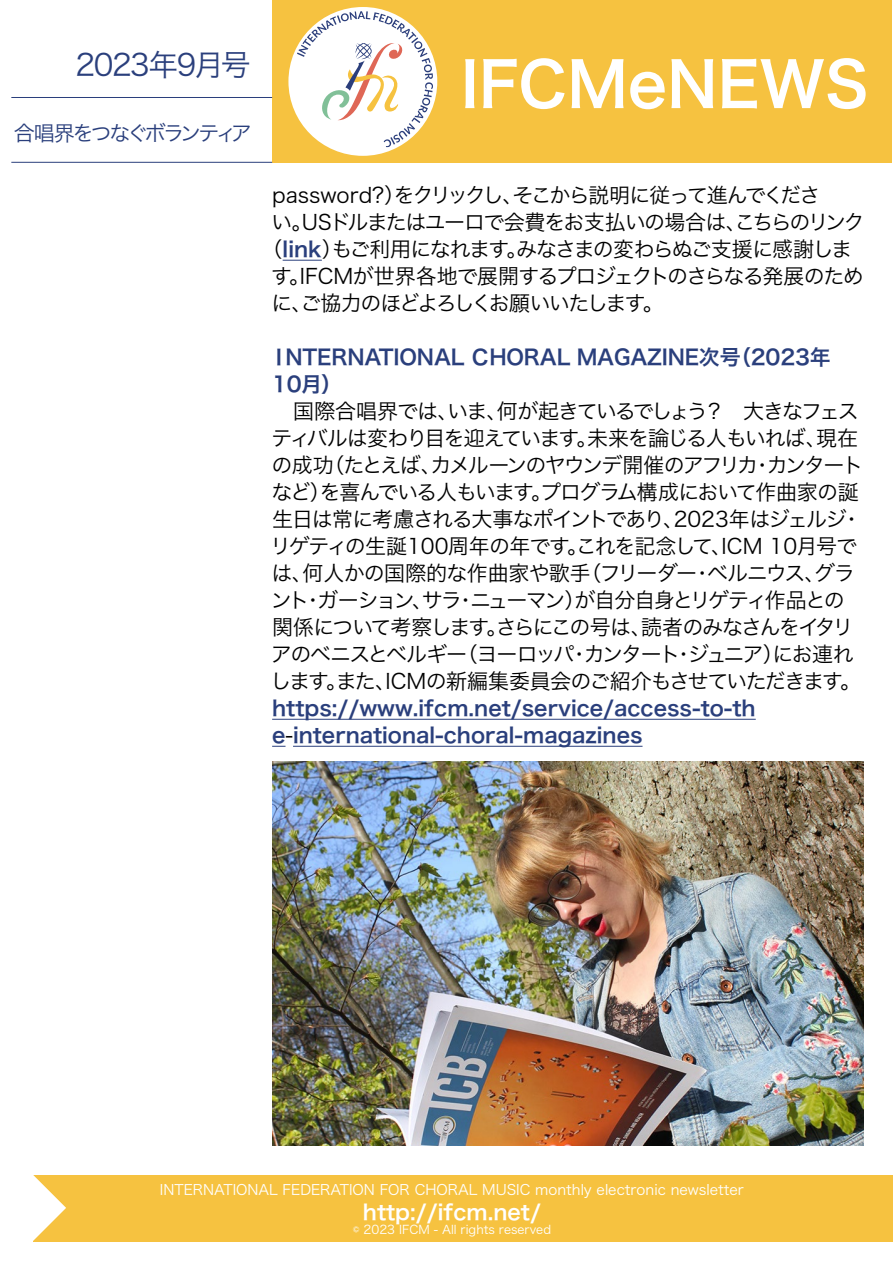
<style>
.page{position:relative;width:893px;height:1263px;background:#fff}
.page>*{position:absolute;margin:0;border:0;box-sizing:border-box;transform-origin:0 0}
.t1{font:61.5px "Hira Kaku Pro W6";color:#fff}
.t2{font:30px "Hira Kaku Pro W3";letter-spacing:-.05em;color:#2a3f7c}
.t3{font:21px/27px "Hira Kaku Pro W3";letter-spacing:-.07em;color:#000}
.t4{font:21px/27px "Hira Kaku Pro W6";color:#2a3f7c}
.t5{font:21px "Hira Kaku Pro W3";letter-spacing:-.09em;color:#000}
.t6{font:21px "Hira Kaku Pro W6";color:#fff}
.t7{font:21px "Hira Kaku Pro W3";letter-spacing:-.14em;color:#2a3f7c}
.t8{font:14.25px "Hira Kaku Pro W3";color:#fff}
.t9{font:12px "Hira Kaku Pro W3";color:#fff}
.s1{font-family:"Hira Kaku Pro W6";color:#2a3f7c}
.s2{font-family:"Hira Kaku Pro W3";color:#000}
</style>
<div class="page">
<hr style="left:283px;top:260px;width:39px;height:1px;background:#2a3f7c">
<hr style="left:272px;top:719px;width:484px;height:1px;background:#2a3f7c">
<svg style="left:272px;top:746px;width:14px;height:1px"></svg>
<hr style="left:293px;top:746px;width:349px;height:1px;background:#2a3f7c">
<div style="left:33px;top:1176px;width:860px;height:66px;background:#f6c240"></div>
<svg style="left:33px;top:1175px;width:33px;height:66px"></svg>
<div style="left:272px;top:0;width:619px;height:163px;background:#f6c240"></div>
<div style="left:288px;top:7px;width:149px;height:149px;background:#fff;border-radius:50%"></div>
<svg style="left:297px;top:11px;width:136px;height:136px"></svg>
<hr style="left:11px;top:97px;width:261px;height:1px;background:#2a3f7c">
<hr style="left:11px;top:162px;width:261px;height:1px;background:#2a3f7c">
<img style="left:272px;top:761px;width:591px;height:385px">
<h2 class="t2" style="left:76px;top:38px;width:177px">2023年9月号</h2>
<p class="t7" style="left:14px;top:114px;width:239px">合唱界をつなぐボランティア</p>
<h1 class="t1" style="left:461px;top:29px;width:409px">IFCMeNEWS</h1>
<p class="t3" style="left:272px;top:180px;width:550px">password?）をクリックし、そこから説明に従って進んでくださ</p>
<p class="t3" style="left:271px;top:207px;width:595px">い。USドルまたはユーロで会費をお支払いの場合は、こちらのリンク</p>
<p class="t3" style="left:262px;top:234px;width:592px">（<span class="s1">link</span>）もご利用になれます。みなさまの変わらぬご支援に感謝しま</p>
<p class="t3" style="left:271px;top:261px;width:594px">す。IFCMが世界各地で展開するプロジェクトのさらなる発展のため</p>
<p class="t5" style="left:271px;top:285px;width:394px">に、ご協力のほどよろしくお願いいたします。</p>
<p class="t4" style="left:268px;top:343px;width:564px">ＩNTERNATIONAL ＣHORAL MAGAZINE次号（2023年<br>10月）</p>
<p class="t3" style="left:270px;top:396px;width:595px">　国際合唱界では、いま、何が起きているでしょう？　大きなフェスティバルは変わり目を迎えています。未来を論じる人もいれば、現在の成功（たとえば、カメルーンのヤウンデ開催のアフリカ・カンタートなど）を喜んでいる人もいます。プログラム構成において作曲家の誕生日は常に考慮される大事なポイントであり、2023年はジェルジ・リゲティの生誕100周年の年です。これを記念して、ICM 10月号では、何人かの国際的な作曲家や歌手（フリーダー・ベルニウス、グラント・ガーション、サラ・ニューマン）が自分自身とリゲティ作品との関係について考察します。さらにこの号は、読者のみなさんをイタリアのベニスとベルギー（ヨーロッパ・カンタート・ジュニア）にお連れします。また、ICMの新編集委員会のご紹介もさせていただきます。</p>
<p class="t4" style="left:272px;top:694px;width:485px">https://www.ifcm.net/service/access-to-th e<span class="s2">-</span>international-choral-magazines</p>
<p class="t8" style="left:160px;top:1177px;width:585px">INTERNATIONAL FEDERATION FOR CHORAL MUSIC monthly electronic newsletter</p>
<p class="t6" style="left:363px;top:1193px;width:179px">http://ifcm.net/</p>
<p class="t9" style="left:353px;top:1219px;width:200px">© 2023 IFCM - All rights reserved</p>
</div>
